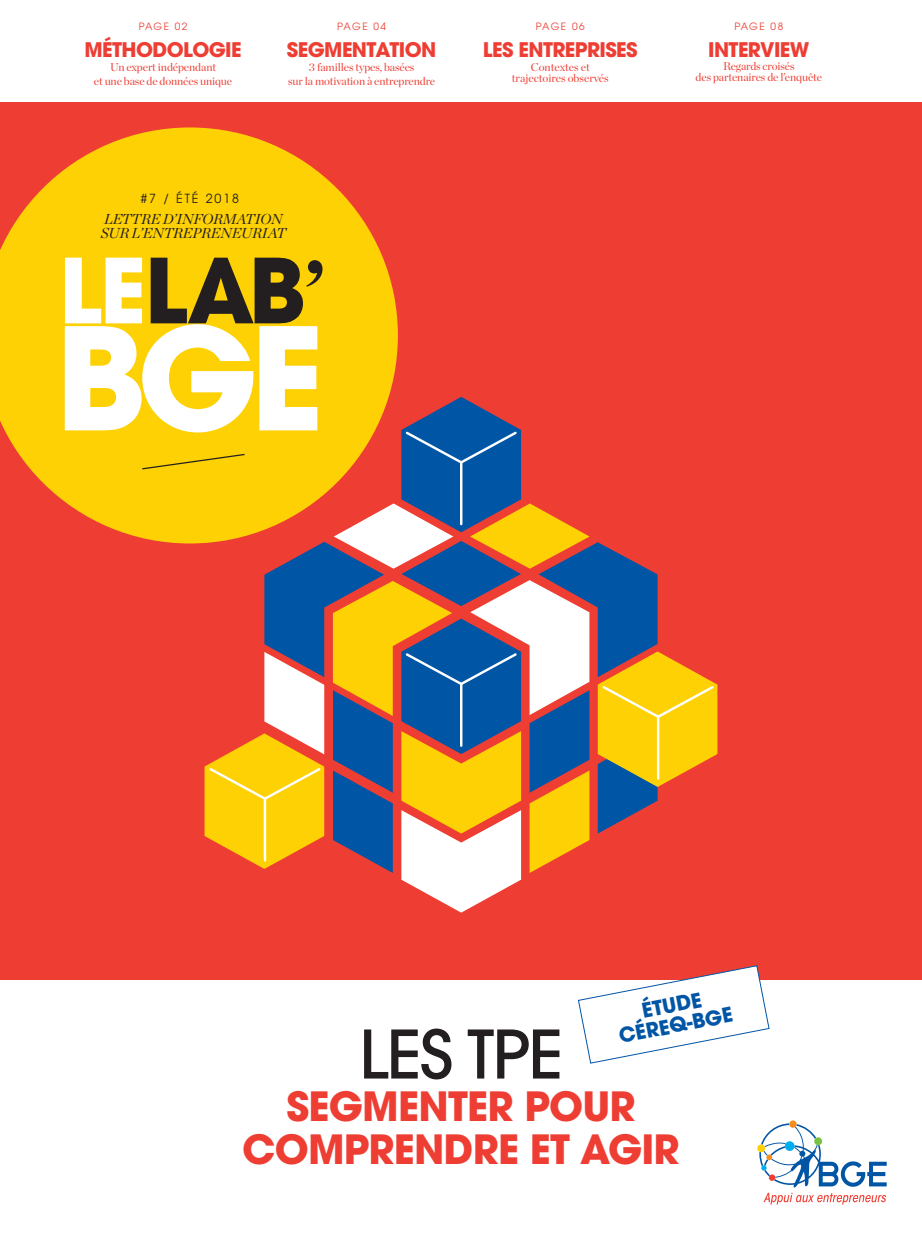
<style>
.page{position:relative;width:922px;height:1241px;background:#fff}
.page>*{position:absolute;margin:0;border:0;box-sizing:border-box;transform-origin:0 0}
.t1{font:700 140.88px "Avant Garde";color:#fff}
.t2{font:700 88.75px "Avant Garde";color:#231f20}
.t3{font:500 66.25px "Avant Garde";letter-spacing:-.02em;color:#231f20}
.t4{font:700 40px/42.5px "Avant Garde";letter-spacing:-.02em;color:#ee3e34}
.t5{font:700 20.25px/20.2px "Avant Garde";color:#0155a5;text-align:center}
.t6{font:700 20px "Avant Garde";letter-spacing:-.03em;color:#ee3e34}
.t7{font:italic 14.38px/13.8px "Chronicle Display";letter-spacing:-.01em;color:#231f20}
.t8{font:12.5px "Avant Garde";letter-spacing:.15em;color:#231f20}
.t9{font:11.25px/13.8px "Chronicle Display";letter-spacing:-.01em;color:#ee3e34;text-align:center}
.t10{font:10px "Avant Garde";letter-spacing:.13em;color:#ee3e34}
.s1{color:#fff}
.s2{font-family:"Chronicle Display"}
</style>
<div class="page">
<div style="left:0;top:102px;width:921px;height:877px;background:#ee3e34"></div>
<div style="left:789px;top:1120px;width:7px;height:7px;background:#f68e1e;border-radius:50%"></div>
<svg style="left:759px;top:1123px;width:127px;height:81px"></svg>
<svg style="left:784px;top:1140px;width:10px;height:10px"></svg>
<div style="left:768px;top:1174px;width:7px;height:6px;background:#ee3e34;border-radius:50%"></div>
<svg style="left:0;top:127px;width:398px;height:411px;fill:#fed105"></svg>
<svg style="left:141px;top:364px;width:576px;height:549px"></svg>
<svg style="left:577px;top:965px;width:192px;height:98px"></svg>
<p class="t10" style="left:139px;top:21px;width:50px">PAGE 02</p>
<h3 class="t6" style="left:84px;top:37px;width:159px">MÉTHODOLOGIE</h3>
<p class="t9" style="left:94px;top:59px;width:140px">Un expert indépendant<br>et une base de données unique</p>
<p class="t8" style="left:140px;top:191px;width:100px">#7 / ÉTÉ 2018</p>
<p class="t10" style="left:337px;top:21px;width:50px">PAGE 04</p>
<h3 class="t6" style="left:287px;top:37px;width:148px">SEGMENTATION</h3>
<p class="t9" style="left:288px;top:59px;width:148px">3 familles types, basées<br>sur la motivation à entreprendre</p>
<p class="t7" style="left:101px;top:211px;width:187px">LETTRE D’INFORMATION<br>SUR L ’ENTREPRENEURIAT</p>
<h2 class="t2" style="left:59px;top:233px;width:269px"><span class="s1">LE</span>LAB<span class="s2">’</span></h2>
<h1 class="t1" style="left:55px;top:287px;width:171px">BGE</h1>
<p class="t10" style="left:535px;top:21px;width:50px">PAGE 06</p>
<h3 class="t6" style="left:483px;top:37px;width:156px">LES ENTREPRISES</h3>
<p class="t9" style="left:511px;top:61px;width:98px;line-height:11.2px">Contextes et trajectoires observés</p>
<p class="t10" style="left:734px;top:21px;width:50px">PAGE 08</p>
<h3 class="t6" style="left:708px;top:37px;width:103px">INTE RVIEW</h3>
<p class="t9" style="left:695px;top:59px;width:128px;line-height:11.2px">Regards croisés<br>des partenaires de l’enquête</p>
<h3 class="t5" style="left:613px;top:1005px;width:107px;rotate:-11deg">ÉTUDE<br>CÉ REQ-BGE</h3>
<h3 class="t3" style="left:359px;top:1013px;width:198px">les TPE</h3>
<h3 class="t4" style="left:242px;top:1084px;width:391px;text-indent:44px">SEGMENTER POUR<br>COMPR</h3>
<h3 class="t4" style="left:394px;top:1127px;width:284px">ENDRE ET AGIR</h3>
</div>
